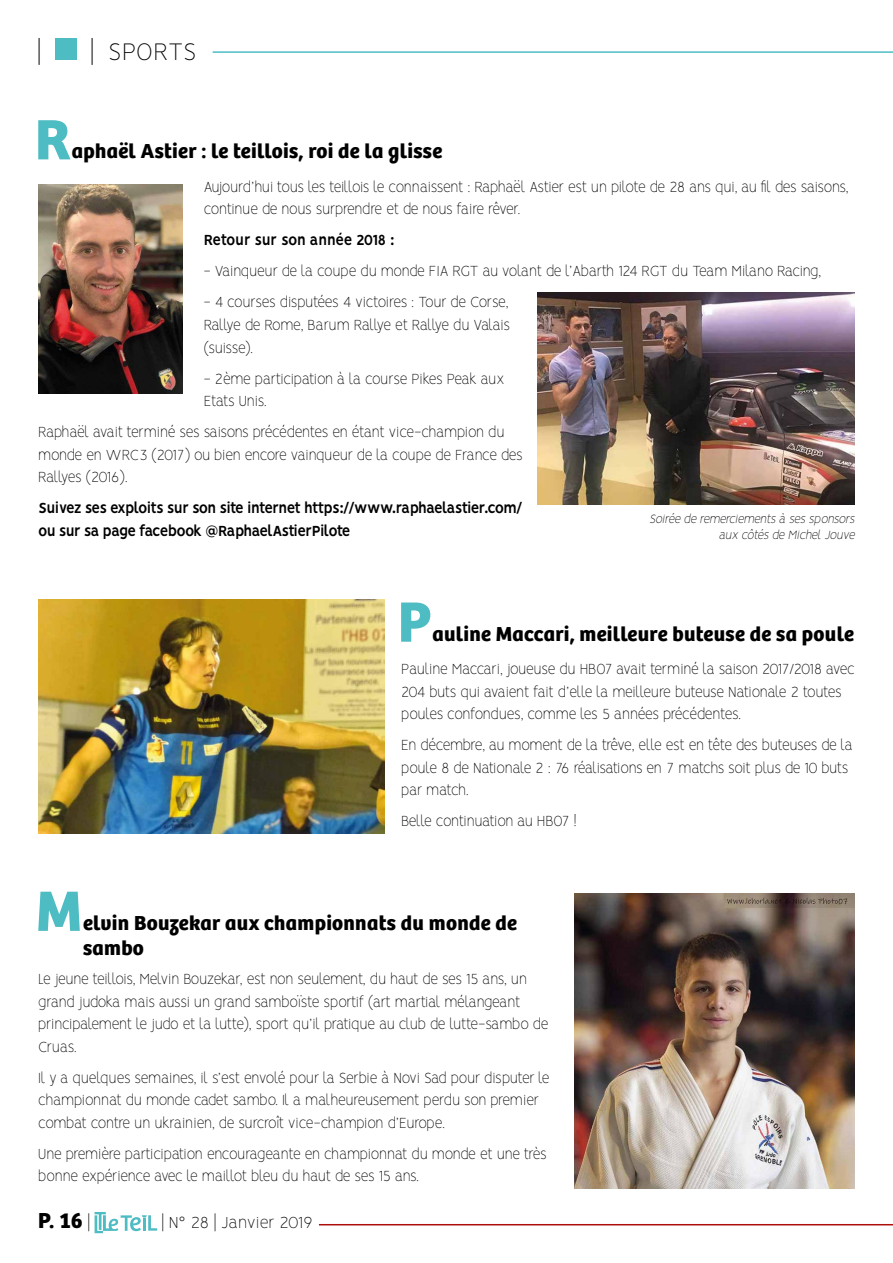
<style>
.page{position:relative;width:893px;height:1263px;background:#fff}
.page>*{position:absolute;margin:0;border:0;box-sizing:border-box;transform-origin:0 0}
.t1{font:700 58.95px "Bree";color:#4ebcc3}
.t2{font:100 27px "Vision";letter-spacing:-.035em;color:#000}
.t3{font:700 22.5px "Bree";color:#000}
.t4{font:700 21px/25.2px "Bree";letter-spacing:.015em;color:#000}
.t5{font:100 18px "Vision";letter-spacing:-.01em;color:#000}
.t6{font:100 16.5px/22.5px "Vision";letter-spacing:-.03em;color:#000;scale:.95 1}
.t7{font:700 16.5px/22.5px "Vision";letter-spacing:-.045em;color:#000;scale:.95 1}
.t8{font:italic 100 13.5px/16.2px "Vision";color:#000;text-align:right;scale:.95 1}
.s1{font-family:"Vision";font-weight:100;font-size:18px}
</style>
<div class="page">
<hr style="left:213px;top:51px;width:680px;height:2px;background:#4ebcc3">
<div style="left:55px;top:38px;width:22px;height:22px;background:#4ebcc3"></div>
<svg style="left:95px;top:1212px;width:62px;height:21px"></svg>
<hr style="left:319px;top:1224px;width:574px;height:1px;background:#ae0f0a">
<img style="left:38px;top:184px;width:145px;height:209px">
<img style="left:537px;top:293px;width:318px;height:212px">
<img style="left:38px;top:600px;width:346px;height:233px">
<img style="left:574px;top:894px;width:281px;height:294px">
<h2 class="t2" style="left:38px;top:36px;width:4px">|</h2>
<h2 class="t2" style="left:91px;top:36px;width:107px">| SPORTS</h2>
<h1 class="t1" style="left:35px;top:104px;width:37px">R</h1>
<p class="t4" style="left:72px;top:139px;width:372px">aphaël Astier : le teillois, roi de la glisse</p>
<p class="t6" style="left:204px;top:177px;width:680px">Aujourd’hui tous les teillois le connaissent : Raphaël Astier est un pilote de 28 ans qui, au fil des saisons, continue de nous surprendre et de nous faire rêver.</p>
<p class="t7" style="left:204px;top:231px;width:202px">Retour sur son année 2018 :</p>
<p class="t6" style="left:204px;top:262px;width:652px">- Vainqueur de la coupe du monde FIA RGT au volant de l’Abarth 124 RGT du Team Milano Racing,</p>
<p class="t6" style="left:204px;top:293px;width:324px;text-align:justify">- 4 courses disputées 4 victoires : Tour de Corse, Rallye de Rome, Barum Rallye et Rallye du Valais (suisse).</p>
<p class="t6" style="left:204px;top:369px;width:318px">- 2ème participation à la course Pikes Peak aux<br>Etats Unis.</p>
<p class="t6" style="left:38px;top:422px;width:512px">Raphaël avait terminé ses saisons précédentes en étant vice-champion du monde en WRC3 (2017) ou bien encore vainqueur de la coupe de France des<br>Rallyes (2016).</p>
<p class="t7" style="left:38px;top:498px;width:511px">Suivez ses exploits sur son site internet https://www.raphaelastier.com/ ou sur sa page facebook @RaphaelAstierPilote</p>
<p class="t8" style="left:649px;top:512px;width:221px">Soirée de remerciementsà sessponsors aux côtésde MichelJouve</p>
<h1 class="t1" style="left:398px;top:586px;width:35px">P</h1>
<p class="t4" style="left:432px;top:621px;width:423px">auline Maccari, meilleure buteuse de sa poule</p>
<p class="t6" style="left:401px;top:659px;width:479px">Pauline Maccari, joueuse du HB07 avait terminé la saison 2017/2018 avec<br>204 buts qui avaient fait d’elle la meilleure buteuse Nationale 2 toutes poules confondues, comme les 5 années précédentes.</p>
<p class="t6" style="left:401px;top:735px;width:477px">En décembre, au moment de la trêve, elle est en tête des buteuses de la poule 8 de Nationale 2 : 76 réalisations en 7 matchs soit plus de 10 buts par match.</p>
<p class="t6" style="left:401px;top:811px;width:186px">Belle continuation au HB07 !</p>
<h1 class="t1" style="left:36px;top:875px;width:48px">M</h1>
<p class="t4" style="left:83px;top:910px;width:436px">elvin Bouzekar aux championnats du monde de sambo</p>
<p class="t6" style="left:38px;top:970px;width:539px">Le jeune teillois, Melvin Bouzekar, est non seulement, du haut de ses 15 ans, un grand judoka mais aussi un grand samboïste sportif (art martial mélangeant principalement le judo et la lutte), sport qu’il pratique au club de lutte-sambo de Cruas.</p>
<p class="t6" style="left:38px;top:1068px;width:540px">Il y a quelques semaines, il s’est envolé pour la Serbie à Novi Sad pour disputer le championnat du monde cadet sambo. Il a malheureusement perdu son premier combat contre un ukrainien, de surcroît vice-champion d’Europe.</p>
<p class="t6" style="left:38px;top:1144px;width:537px">Une première participation encourageante en championnat du monde et une très bonne expérience avec le maillot bleu du haut de ses 15 ans.</p>
<h3 class="t3" style="left:38px;top:1207px;width:53px">P. 16 <span class="s1">|</span></h3>
<p class="t5" style="left:162px;top:1212px;width:152px">| N° 28 | Janvier 2019</p>
</div>
